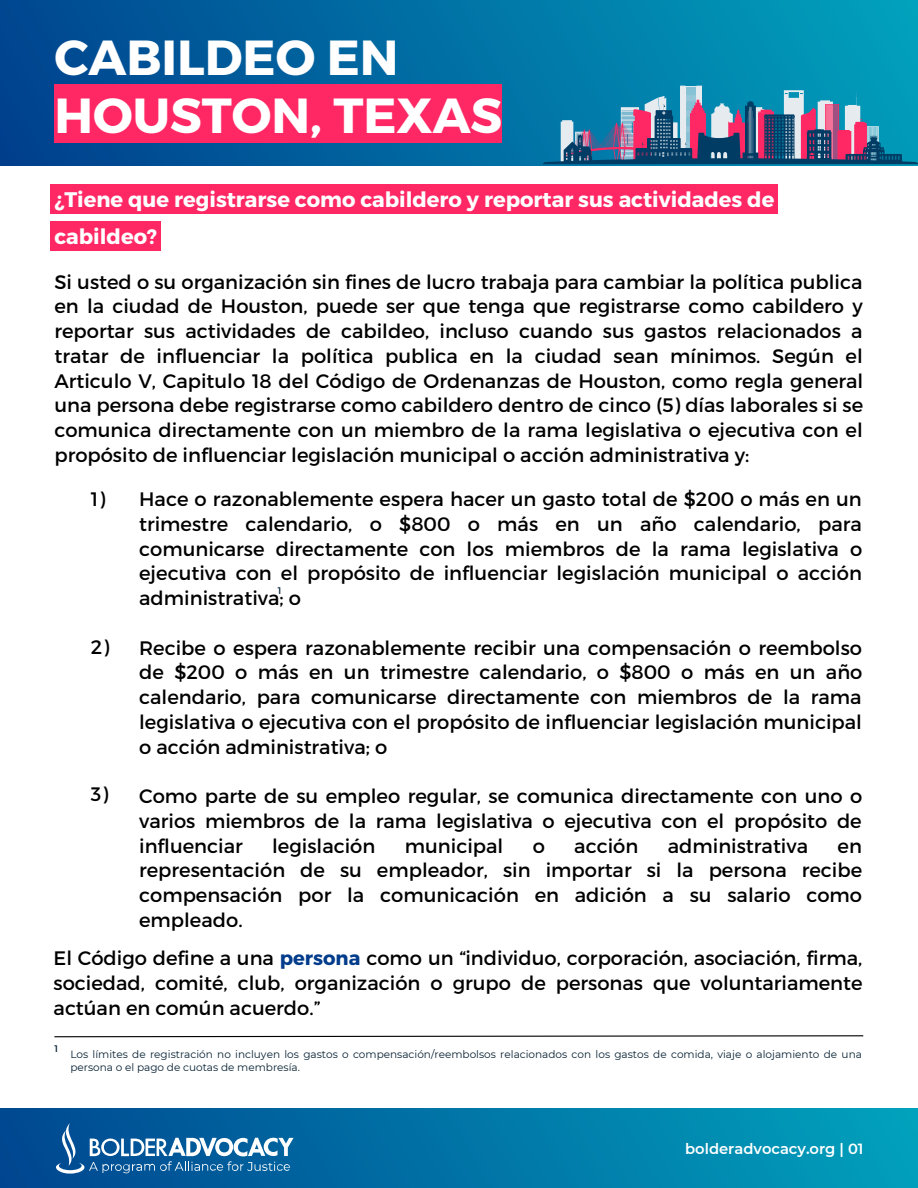
<style>
.page{position:relative;width:918px;height:1188px;background:#fff}
.page>*{position:absolute;margin:0;border:0;box-sizing:border-box;transform-origin:0 0}
.t1{font:700 49.2px "Montserrat";color:#fff}
.t2{font:700 21px "Montserrat";color:#fff}
.t3{font:19.5px/24.8px "Montserrat";color:#000;text-align:justify}
.t4{font:600 14.7px "Montserrat";color:#fff}
.t5{font:10.5px/13.2px "Montserrat";color:#062133}
.t6{font:9.6px "Montserrat";color:#062133}
.s1{font-weight:700;color:#003c8b}
</style>
<div class="page">
<div style="left:0;top:0;width:918px;height:165px;background:linear-gradient(to right,#05428d,#01a0bc)"></div>
<div style="left:0;top:1109px;width:918px;height:79px;background:linear-gradient(to right,#004790,#01a0bc)"></div>
<svg style="left:54px;top:1035px;width:810px;height:3px"></svg>
<svg style="left:543px;top:86px;width:375px;height:78px;background:#48789d"></svg>
<svg style="left:54px;top:1123px;width:240px;height:51px;background:#3379ad"></svg>
<div style="left:51px;top:184px;width:727px;height:30px;background:#ff2864"></div>
<div style="left:51px;top:221px;width:110px;height:30px;background:#ff2864"></div>
<div style="left:54px;top:85px;width:448px;height:58px;background:#ff2864"></div>
<h1 class="t1" style="left:54px;top:26px;width:346px">CABILDEO EN</h1>
<h1 class="t1" style="left:54px;top:84px;width:449px">HOUSTON, TEXAS</h1>
<p class="t2" style="left:54px;top:186px;width:722px">¿Tiene que registrarse como cabildero y reportar sus actividades de</p>
<p class="t2" style="left:54px;top:223px;width:104px">cabildeo?</p>
<p class="t3" style="left:54px;top:268px;width:810px">Si usted o su organización sin fines de lucro trabaja para cambiar la política publica en la ciudad de Houston, puede ser que tenga que registrarse como cabildero y reportar sus actividades de cabildeo, incluso cuando sus gastos relacionados a tratar de influenciar la política publica en la ciudad sean mínimos. Según el Articulo V, Capitulo 18 del Código de Ordenanzas de Houston, como regla general una persona debe registrarse como cabildero dentro de cinco (5) días laborales si se comunica directamente con un miembro de la rama legislativa o ejecutiva con el propósito de influenciar legislación municipal o acción administrativa y:</p>
<p class="t3" style="left:91px;top:486px;width:16px">1)</p>
<p class="t3" style="left:91px;top:633px;width:20px">2)</p>
<p class="t3" style="left:91px;top:781px;width:19px">3)</p>
<p class="t3" style="left:139px;top:486px;width:725px">Hace o razonablemente espera hacer un gasto total de $200 o más en un trimestre calendario, o $800 o más en un año calendario, para comunicarse directamente con los miembros de la rama legislativa o ejecutiva con el propósito de influenciar legislación municipal o acción administrativa; o</p>
<p class="t3" style="left:139px;top:634px;width:725px">Recibe o espera razonablemente recibir una compensación o reembolso de $200 o más en un trimestre calendario, o $800 o más en un año calendario, para comunicarse directamente con miembros de la rama legislativa o ejecutiva con el propósito de influenciar legislación municipal o acción administrativa; o</p>
<p class="t3" style="left:139px;top:783px;width:725px">Como parte de su empleo regular, se comunica directamente con uno o varios miembros de la rama legislativa o ejecutiva con el propósito de influenciar</p>
<p class="t6" style="left:278px;top:585px;width:5px">1</p>
<p class="t3" style="left:272px;top:832px;width:105px">legislación</p>
<p class="t3" style="left:405px;top:832px;width:100px">municipal</p>
<p class="t3" style="left:533px;top:832px;width:14px">o</p>
<p class="t3" style="left:574px;top:832px;width:66px">acción</p>
<p class="t3" style="left:668px;top:832px;width:142px">administrativa</p>
<p class="t3" style="left:139px;top:832px;width:725px;text-indent:698px">en representación de su empleador, sin importar si la persona recibe compensación por la comunicación en adición a su salario como empleado.</p>
<p class="t3" style="left:54px;top:945px;width:811px">El Código define a una <span class="s1">persona</span> como un “individuo, corporación, asociación, firma, sociedad, comité, club, organización o grupo de personas que voluntariamente actúan en común acuerdo.”</p>
<p class="t5" style="left:70px;top:1048px;width:793px">Los límites de registración no incluyen los gastos o compensación/reembolsos relacionados con los gastos de comida, viaje o alojamiento de una persona o el pago de cuotas de membresía.</p>
<p class="t6" style="left:54px;top:1042px;width:5px">1</p>
<p class="t4" style="left:685px;top:1140px;width:180px">bolderadvocacy.org | 01</p>
</div>
